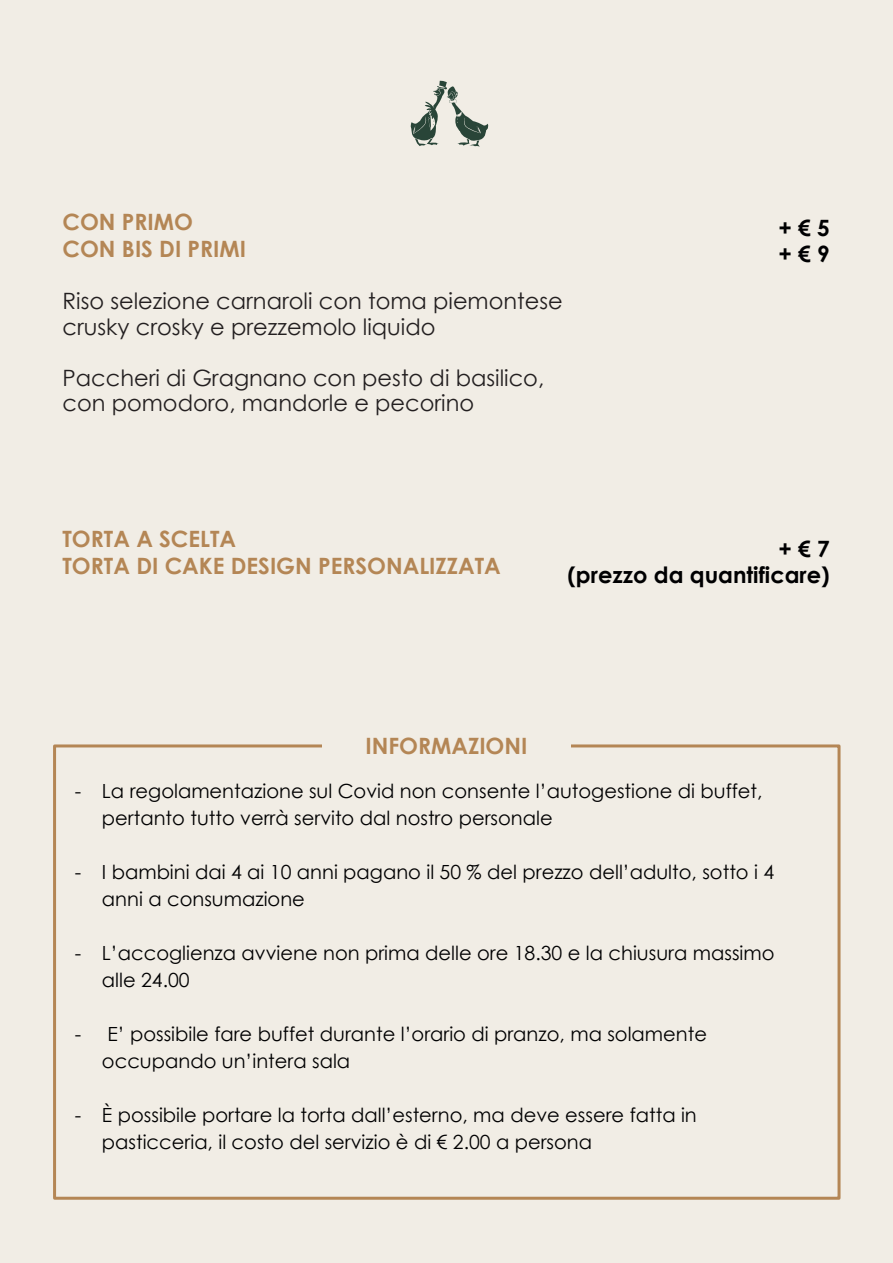
<style>
.page{position:relative;width:893px;height:1263px;background:#fff}
.page>*{position:absolute;margin:0;border:0;box-sizing:border-box;transform-origin:0 0}
.t1{font:22.5px/25.5px "Century Gothic";color:#231f20}
.t2{font:700 22.5px/27px "Century Gothic";color:#b48655}
.t3{font:700 22.5px/25.5px "Century Gothic";color:#000001}
.t4{font:19.5px/27px "Century Gothic";color:#000001}
</style>
<div class="page">
<div style="left:0;top:1px;width:893px;height:1262px;background:#f1ede5"></div>
<svg style="left:410px;top:80px;width:79px;height:67px"></svg>
<div style="left:53px;top:744px;width:787px;height:456px;border:3px solid #b48655"></div>
<div style="left:323px;top:726px;width:248px;height:48px;background:#f1ede5"></div>
<p class="t2" style="left:63px;top:207px;width:185px">CON PRIMO<br>CON BIS DI PRIMI</p>
<p class="t1" style="left:63px;top:288px;width:502px">Riso selezione carnaroli con toma piemontese crusky crosky e prezzemolo liquido</p>
<p class="t1" style="left:63px;top:365px;width:483px">Paccheri di Gragnano con pesto di basilico, con pomodoro, mandorle e pecorino</p>
<p class="t3" style="left:778px;top:214px;width:53px">+ € 5 + € 9</p>
<p class="t2" style="left:63px;top:524px;width:440px">TORTA A SCELTA<br>TORTA DI CAKE DESIGN PERSONALIZZATA</p>
<p class="t3" style="left:567px;top:535px;width:264px;text-align:right">+ € 7<br>(prezzo da quantificare)</p>
<p class="t2" style="left:365px;top:731px;width:163px">INFORMAZIONI</p>
<p class="t4" style="left:102px;top:777px;width:662px;text-indent:-27px">- La regolamentazione sul Covid non consente l’autogestione di buffet, pertanto tutto verrà servito dal nostro personale</p>
<p class="t4" style="left:102px;top:858px;width:674px;text-indent:-27px">- I bambini dai 4 ai 10 anni pagano il 50 % del prezzo dell’adulto, sotto i 4 anni a consumazione</p>
<p class="t4" style="left:102px;top:939px;width:674px;text-indent:-27px">- L’accoglienza avviene non prima delle ore 18.30 e la chiusura massimo alle 24.00</p>
<p class="t4" style="left:102px;top:1020px;width:607px;text-indent:-27px">- E’ possibile fare buffet durante l’orario di pranzo, ma solamente occupando un’intera sala</p>
<p class="t4" style="left:102px;top:1101px;width:596px;text-indent:-27px">- È possibile portare la torta dall’esterno, ma deve essere fatta in pasticceria, il costo del servizio è di € 2.00 a persona</p>
</div>
